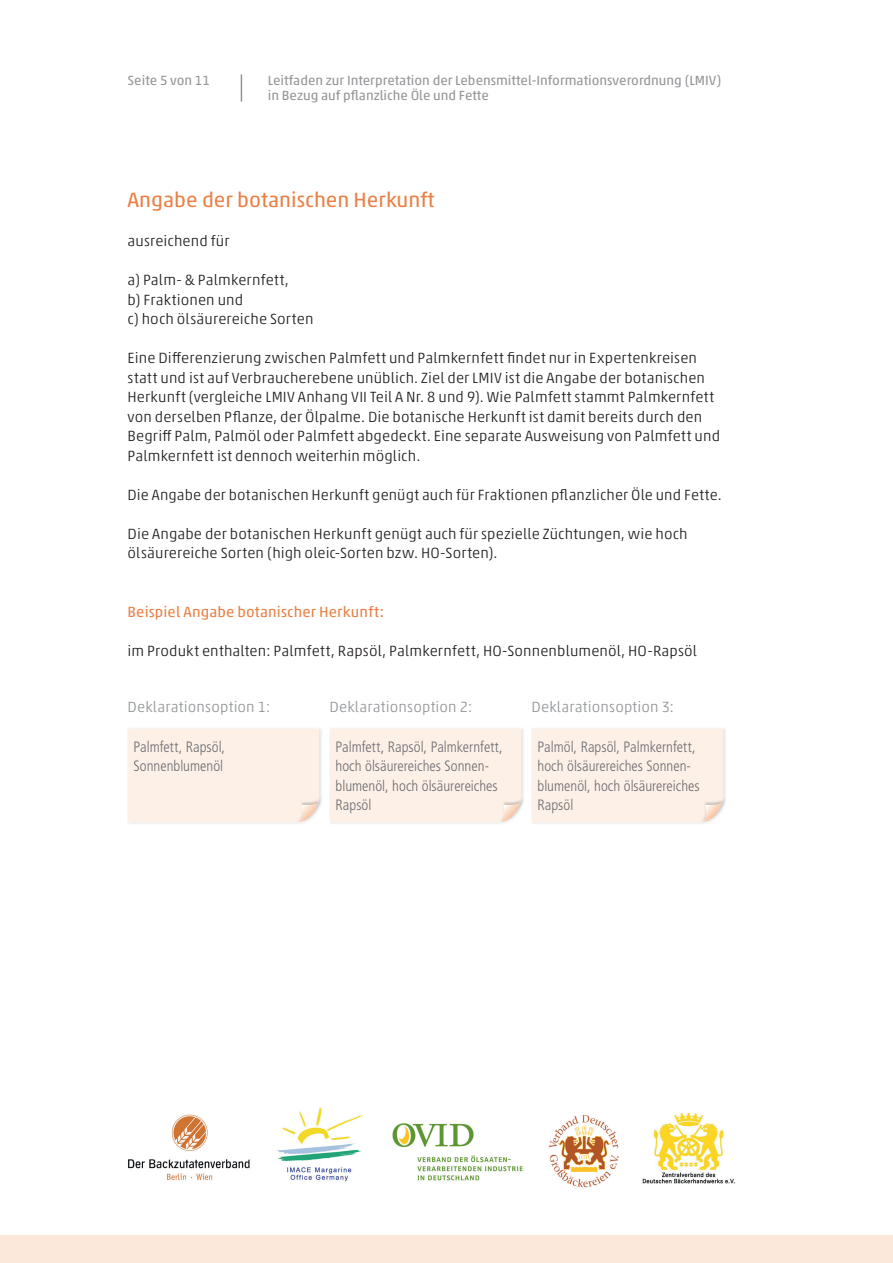
<style>
.page{position:relative;width:893px;height:1263px;background:#fff}
.page>*{position:absolute;margin:0;border:0;box-sizing:border-box;transform-origin:0 0}
.t1{font:21px "Akko Pro";color:#ea8146}
.t2{font:300 15px/19.5px "Akko Pro";letter-spacing:.01em;color:#231f20}
.t3{font:300 condensed 15px/19.5px "Frutiger";color:#6c6d70}
.t4{font:300 15px "Akko Pro";letter-spacing:.01em;color:#939598}
.t5{font:15px "Akko Pro";letter-spacing:.01em;color:#ea8146}
.t6{font:13.5px/15px "Akko Pro";color:#939598}
</style>
<div class="page">
<img style="left:128px;top:1107px;width:607px;height:81px">
<svg style="left:241px;top:74px;width:1px;height:28px"></svg>
<div style="left:0;top:1236px;width:893px;height:27px;background:#fce8da"></div>
<img style="left:319px;top:796px;width:3px;height:14px">
<div style="left:128px;top:729px;width:191px;height:93px;background:#fdf0e7"></div>
<img style="left:521px;top:796px;width:3px;height:14px">
<div style="left:330px;top:729px;width:191px;height:93px;background:#fdf0e7"></div>
<img style="left:723px;top:796px;width:2px;height:14px">
<div style="left:531px;top:729px;width:192px;height:93px;background:#fdf0e7"></div>
<p class="t6" style="left:128px;top:72px;width:84px">Seite 5 von 11</p>
<p class="t6" style="left:268px;top:72px;width:455px">Leitfaden zur Interpretation der Lebensmittel-Informationsverordnung (LMIV) in Bezug auf pflanzliche Öle und Fette</p>
<h1 class="t1" style="left:128px;top:187px;width:308px">Angabe der botanischen Herkunft</h1>
<p class="t2" style="left:128px;top:231px;width:103px">ausreichend für</p>
<p class="t2" style="left:128px;top:270px;width:187px">a) Palm- &amp; Palmkernfett,<br>b) Fraktionen und<br>c) hoch ölsäurereiche Sorten</p>
<p class="t2" style="left:128px;top:348px;width:594px">Eine Differenzierung zwischen Palmfett und Palmkernfett findet nur in Expertenkreisen statt und ist auf Verbraucherebene unüblich. Ziel der LMIV ist die Angabe der botanischen Herkunft (vergleiche LMIV Anhang VII Teil A Nr. 8 und 9). Wie Palmfett stammt Palmkernfett von derselben Pflanze, der Ölpalme. Die botanische Herkunft ist damit bereits durch den Begriff Palm, Palmöl oder Palmfett abgedeckt. Eine separate Ausweisung von Palmfett und Palmkernfett ist dennoch weiterhin möglich.</p>
<p class="t2" style="left:128px;top:485px;width:596px">Die Angabe der botanischen Herkunft genügt auch für Fraktionen pflanzlicher Öle und Fette.</p>
<p class="t2" style="left:128px;top:524px;width:562px">Die Angabe der botanischen Herkunft genügt auch für spezielle Züchtungen, wie hoch ölsäurereiche Sorten (high oleic-Sorten bzw. HO-Sorten).</p>
<p class="t5" style="left:128px;top:602px;width:258px">Beispiel Angabe botanischer Herkunft:</p>
<p class="t2" style="left:128px;top:641px;width:571px">im Produkt enthalten: Palmfett, Rapsöl, Palmkernfett, HO-Sonnenblumenöl, HO-Rapsöl</p>
<p class="t4" style="left:128px;top:698px;width:144px">Deklarationsoption 1:</p>
<p class="t4" style="left:330px;top:698px;width:144px">Deklarationsoption 2:</p>
<p class="t4" style="left:532px;top:698px;width:144px">Deklarationsoption 3:</p>
<p class="t3" style="left:134px;top:737px;width:93px">Palmfett, Rapsöl,<br>Sonnenblumenöl</p>
<p class="t3" style="left:336px;top:737px;width:169px">Palmfett, Rapsöl, Palmkernfett, hoch ölsäurereiches Sonnen&shy;blumenöl, hoch ölsäurereiches<br>Rapsöl</p>
<p class="t3" style="left:537px;top:737px;width:164px">Palmöl, Rapsöl, Palmkernfett, hoch ölsäurereiches Sonnen&shy;blumenöl, hoch ölsäurereiches<br>Rapsöl</p>
</div>
